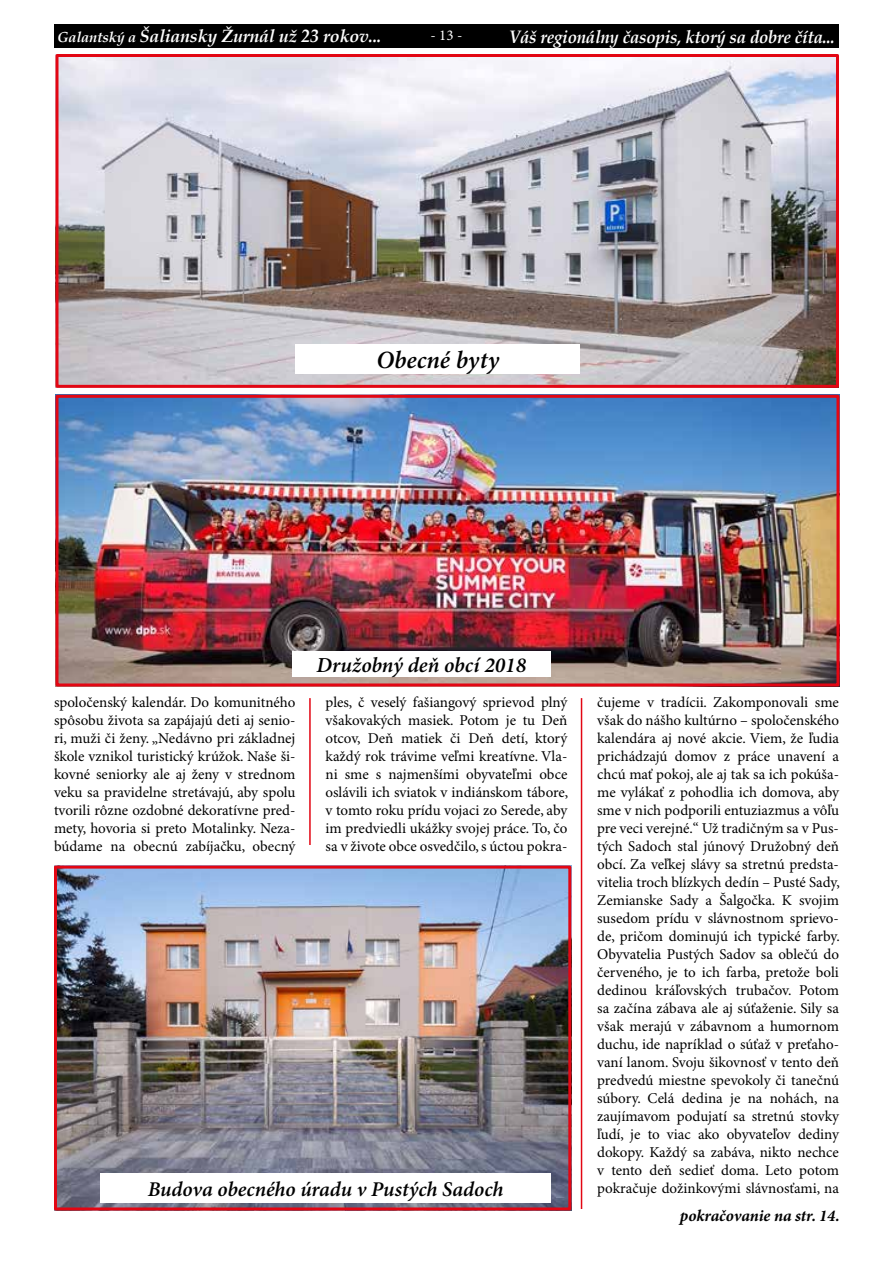
<style>
.page{position:relative;width:893px;height:1263px;background:#fff}
.page>*{position:absolute;margin:0;border:0;box-sizing:border-box;transform-origin:0 0}
.t1{font:italic 600 24.9px "Minion Pro";color:#000}
.t2{font:italic 600 21.45px "Minion Pro";color:#000}
.t3{font:italic 600 21px "Minion Pro";letter-spacing:-.005em;color:#000}
.t4{font:italic 700 18px "Book Antiqua";letter-spacing:-.01em;color:#fff;scale:.93 1}
.t5{font:italic 700 17.7px "Book Antiqua";letter-spacing:-.01em;color:#fff}
.t6{font:italic 700 16.5px "Minion Pro";letter-spacing:-.005em;color:#000}
.t7{font:15px/18px "Minion Pro";color:#000;text-align:justify}
.t8{font:15px "Minion Pro";color:#fff}
.s1{font-size:14.55px}
</style>
<div class="page">
<img style="left:60px;top:399px;width:775px;height:283px">
<div style="left:56px;top:395px;width:783px;height:291px;border:3px solid #e30613"></div>
<img style="left:60px;top:58px;width:775px;height:326px">
<div style="left:56px;top:54px;width:783px;height:334px;border:3px solid #e30613"></div>
<img style="left:58px;top:869px;width:509px;height:337px">
<div style="left:54px;top:865px;width:517px;height:345px;border:3px solid #e30613"></div>
<hr style="left:309px;top:698px;width:2px;height:147px;background:#e30613">
<hr style="left:581px;top:698px;width:1px;height:511px;background:#e30613">
<div style="left:296px;top:344px;width:284px;height:29px;background:#fff"></div>
<div style="left:100px;top:1174px;width:451px;height:29px;background:#fff"></div>
<div style="left:292px;top:652px;width:259px;height:25px;background:#fff"></div>
<div style="left:54px;top:24px;width:785px;height:24px;background:#000"></div>
<p class="t5" style="left:57px;top:24px;width:326px"><span class="s1">Galantský a</span> Šaliansky Žurnál už 23 rokov...</p>
<p class="t8" style="left:431px;top:26px;width:33px">- 13 -</p>
<p class="t4" style="left:509px;top:24px;width:352px">Váš regionálny časopis, ktorý sa dobre číta...</p>
<h1 class="t1" style="left:376px;top:345px;width:124px">Obecné byty</h1>
<h2 class="t2" style="left:316px;top:652px;width:211px">Družobný deň obcí 2018</h2>
<p class="t7" style="left:54px;top:694px;width:243px">spoločenský kalendár. Do komunitného spôsobu života sa zapájajú deti aj senio&shy;ri, muži či ženy. „Nedávno pri základnej škole vznikol turistický krúžok. Naše ši&shy;kovné seniorky ale aj ženy v strednom veku sa pravidelne stretávajú, aby spolu tvorili rôzne ozdobné dekoratívne pred&shy;mety, hovoria si preto Motalinky. Neza&shy;búdame na obecnú zabíjačku, obecný</p>
<p class="t7" style="left:326px;top:694px;width:244px">ples, č veselý fašiangový sprievod plný všakovakých masiek. Potom je tu Deň otcov, Deň matiek či Deň detí, ktorý každý rok trávime veľmi kreatívne. Vla&shy;ni sme s najmenšími obyvateľmi obce oslávili ich sviatok v indiánskom tábore, v tomto roku prídu vojaci zo Serede, aby im predviedli ukážky svojej práce. To, čo sa v živote obce osvedčilo, s úctou pokra-</p>
<p class="t7" style="left:597px;top:694px;width:244px">čujeme v tradícii. Zakomponovali sme však do nášho kultúrno – spoločenského kalendára aj nové akcie. Viem, že ľudia prichádzajú domov z práce unavení a chcú mať pokoj, ale aj tak sa ich pokúša&shy;me vylákať z pohodlia ich domova, aby sme v nich podporili entuziazmus a vôľu pre veci verejné.“ Už tradičným sa v Pus&shy;tých Sadoch stal júnový Družobný deň obcí. Za veľkej slávy sa stretnú predsta&shy;vitelia troch blízkych dedín – Pusté Sady, Zemianske Sady a Šalgočka. K svojim susedom prídu v slávnostnom sprievo&shy;de, pričom dominujú ich typické farby.<br>Obyvatelia Pustých Sadov sa oblečú do červeného, je to ich farba, pretože boli dedinou kráľovských trubačov. Potom sa začína zábava ale aj súťaženie. Sily sa však merajú v zábavnom a humornom duchu, ide napríklad o súťaž v preťaho&shy;vaní lanom. Svoju šikovnosť v tento deň predvedú miestne spevokoly či tanečnú súbory. Celá dedina je na nohách, na zaujímavom podujatí sa stretnú stovky ľudí, je to viac ako obyvateľov dediny dokopy. Každý sa zabáva, nikto nechce v tento deň sedieť doma. Leto potom pokračuje dožinkovými slávnosťami, na</p>
<p class="t6" style="left:680px;top:1206px;width:161px">pokračovanie na str. 14.</p>
<h3 class="t3" style="left:148px;top:1176px;width:357px">Budova obecného úradu v Pustých Sadoch</h3>
</div>
